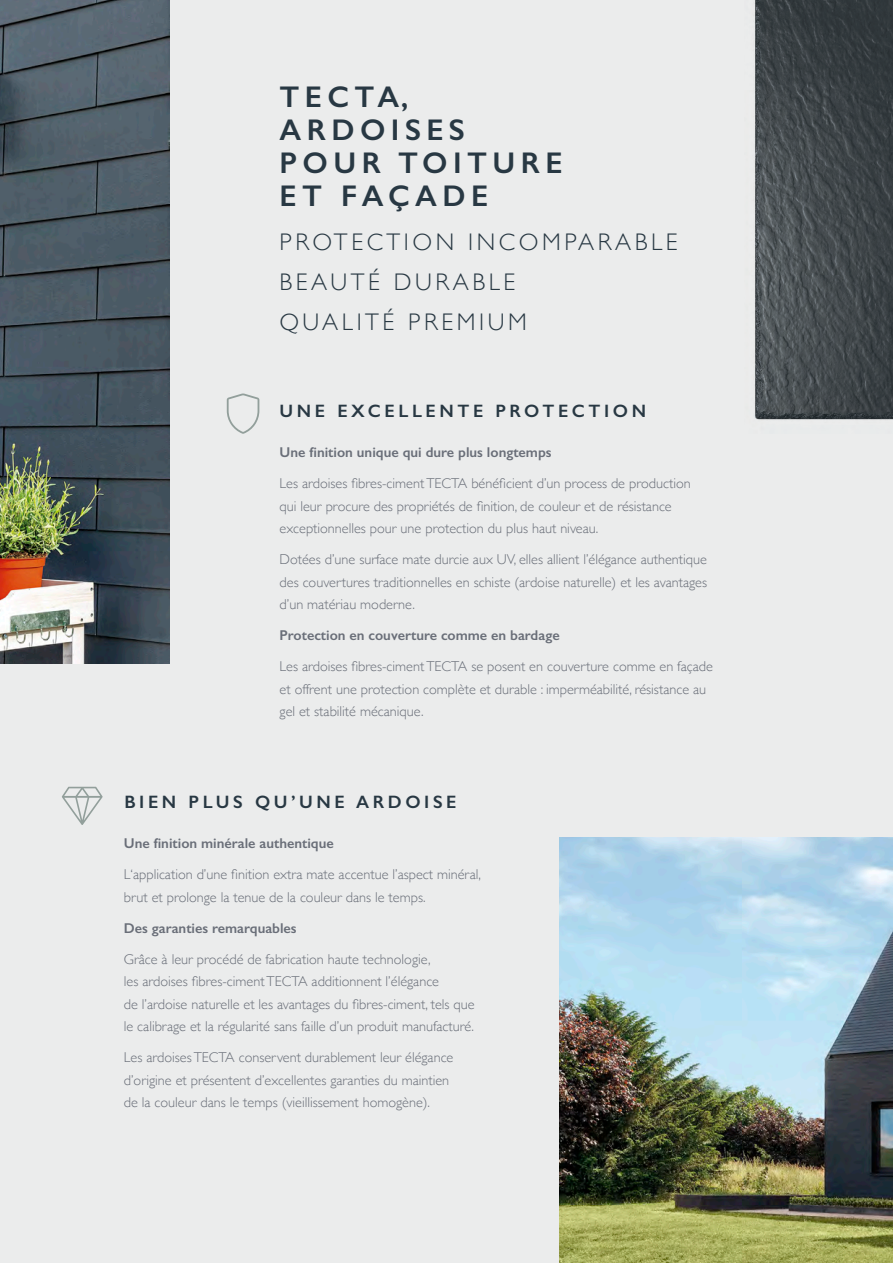
<style>
.page{position:relative;width:893px;height:1263px;background:#ebecec}
.page>*{position:absolute;margin:0;border:0;box-sizing:border-box;transform-origin:0 0}
.t1{font:600 30px/33px "Gill Sans";letter-spacing:.18em;color:#283843}
.t2{font:300 24px/40px "Gill Sans";letter-spacing:.15em;color:#283843}
.t3{font:600 18px "Gill Sans";letter-spacing:.2em;color:#283843}
.t4{font:300 14.25px/22.5px "Gill Sans";color:#696e78}
.t5{font:600 14.25px "Gill Sans";color:#696e78}
</style>
<div class="page">
<img style="left:0;top:0;width:169px;height:663px">
<img style="left:559px;top:838px;width:334px;height:425px">
<img style="left:754px;top:0;width:139px;height:420px">
<svg style="left:62px;top:787px;width:41px;height:38px"></svg>
<svg style="left:227px;top:393px;width:32px;height:41px"></svg>
<h1 class="t1" style="left:280px;top:80px;width:285px">TECTA,<br>ARDOISES<br>POUR TOITURE<br>ET FAÇADE</h1>
<h2 class="t2" style="left:280px;top:221px;width:400px">PROTECTION INCOMPARABLE<br>BEAUTÉ DURABLE<br>QUALITÉ PREMIUM</h2>
<p class="t3" style="left:280px;top:400px;width:368px">UNE EXCELLENTE PROTECTION</p>
<p class="t5" style="left:280px;top:444px;width:273px">Une finition unique qui dure plus longtemps</p>
<p class="t4" style="left:280px;top:472px;width:413px">Les ardoises fibres-ciment TECTA bénéficient d’un process de production qui leur procure des propriétés de finition, de couleur et de résistance exceptionnelles pour une protection du plus haut niveau.</p>
<p class="t4" style="left:280px;top:548px;width:429px;text-align:justify">Dotées d’une surface mate durcie aux UV, elles allient l’élégance authentique des couvertures traditionnelles en schiste (ardoise naturelle) et les avantages d’un matériau moderne.</p>
<p class="t5" style="left:280px;top:627px;width:282px">Protection en couverture comme en bardage</p>
<p class="t4" style="left:280px;top:655px;width:435px">Les ardoises fibres-ciment TECTA se posent en couverture comme en façade et offrent une protection complète et durable : imperméabilité, résistance au gel et stabilité mécanique.</p>
<p class="t3" style="left:124px;top:791px;width:334px">BIEN PLUS QU’UNE ARDOISE</p>
<p class="t5" style="left:124px;top:835px;width:211px">Une finition minérale authentique</p>
<p class="t4" style="left:124px;top:863px;width:359px">L‘application d’une finition extra mate accentue l’aspect minéral, brut et prolonge la tenue de la couleur dans le temps.</p>
<p class="t5" style="left:124px;top:919px;width:174px">Des garanties remarquables</p>
<p class="t4" style="left:124px;top:947px;width:352px">Grâce à leur procédé de fabrication haute technologie,<br>les ardoises fibres-ciment TECTA additionnent l’élégance<br>de l’ardoise naturelle et les avantages du fibres-ciment, tels que le calibrage et la régularité sans faille d’un produit manufacturé.</p>
<p class="t4" style="left:124px;top:1046px;width:331px">Les ardoises TECTA conservent durablement leur élégance d’origine et présentent d’excellentes garanties du maintien de la couleur dans le temps (vieillissement homogène).</p>
</div>
